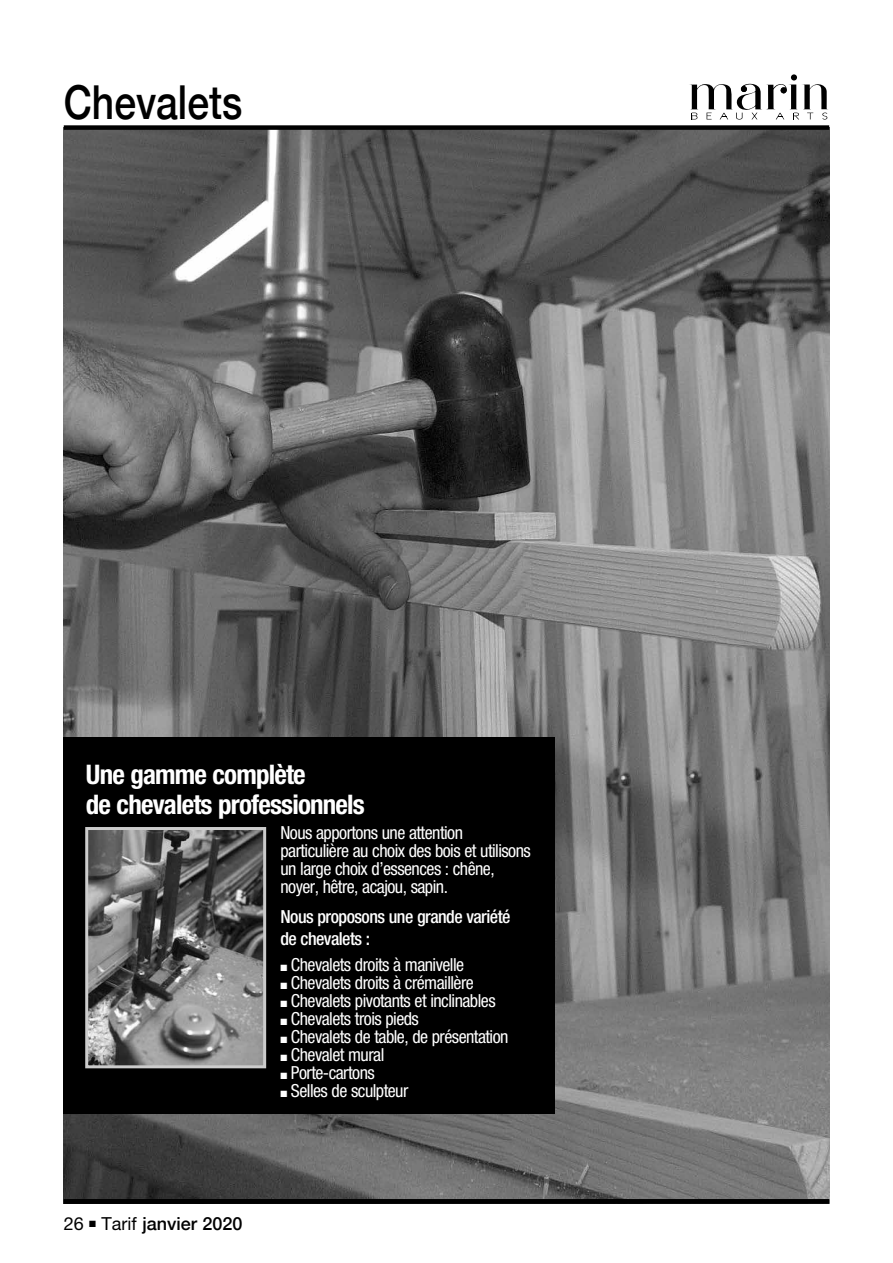
<style>
.page{position:relative;width:893px;height:1263px;background:#fff}
.page>*{position:absolute;margin:0;border:0;box-sizing:border-box;transform-origin:0 0}
.t1{font:500 46.8px "Helvetica Neue";color:#000;scale:.83 1}
.t2{font:700 condensed 27px/30px "Helvetica Neue";letter-spacing:-.03em;color:#fff}
.t3{font:condensed 18px/18px "Helvetica Neue";letter-spacing:-.03em;color:#fff}
.t4{font:500 condensed 18px/21.6px "Helvetica Neue";letter-spacing:-.03em;color:#fff}
.t5{font:500 18px "Helvetica Neue";color:#000}
.s1{font-weight:400}
</style>
<div class="page">
<img style="left:64px;top:130px;width:765px;height:1069px">
<div style="left:64px;top:737px;width:491px;height:376px;background:#000"></div>
<img style="left:89px;top:831px;width:173px;height:233px">
<div style="left:85px;top:827px;width:181px;height:241px;border:3px solid #ccc"></div>
<div style="left:64px;top:125px;width:765px;height:5px;background:#000"></div>
<div style="left:791px;top:74px;width:6px;height:7px;background:#000;border-radius:50%"></div>
<svg style="left:689px;top:84px;width:139px;height:36px"></svg>
<div style="left:64px;top:1199px;width:765px;height:5px;background:#000"></div>
<h1 class="t1" style="left:64px;top:65px;width:217px">Chevalets</h1>
<h2 class="t2" style="left:86px;top:759px;width:280px">Une gamme complète<br>de chevalets professionnels</h2>
<p class="t3" style="left:280px;top:823px;width:252px">Nous apportons une attention particulière au choix des bois et utilisons un large choix d’essences : chêne, noyer, hêtre, acajou, sapin.</p>
<p class="t4" style="left:280px;top:905px;width:232px">Nous proposons une grande variété de chevalets :</p>
<p class="t3" style="left:280px;top:955px;width:185px">■ Chevalets droits à manivelle</p>
<p class="t3" style="left:280px;top:973px;width:195px">■ Chevalets droits à crémaillère</p>
<p class="t3" style="left:280px;top:991px;width:217px">■ Chevalets pivotants et inclinables</p>
<p class="t3" style="left:280px;top:1009px;width:140px">■ Chevalets trois pieds</p>
<p class="t3" style="left:280px;top:1027px;width:230px">■ Chevalets de table, de présentation</p>
<p class="t3" style="left:280px;top:1045px;width:105px">■ Chevalet mural</p>
<p class="t3" style="left:280px;top:1063px;width:96px">■ Porte-cartons</p>
<p class="t3" style="left:280px;top:1081px;width:129px">■ Selles de sculpteur</p>
<p class="t5" style="left:64px;top:1208px;width:180px"><span class="s1">26</span> ■ <span class="s1">Tarif</span> janvier 2020</p>
</div>
